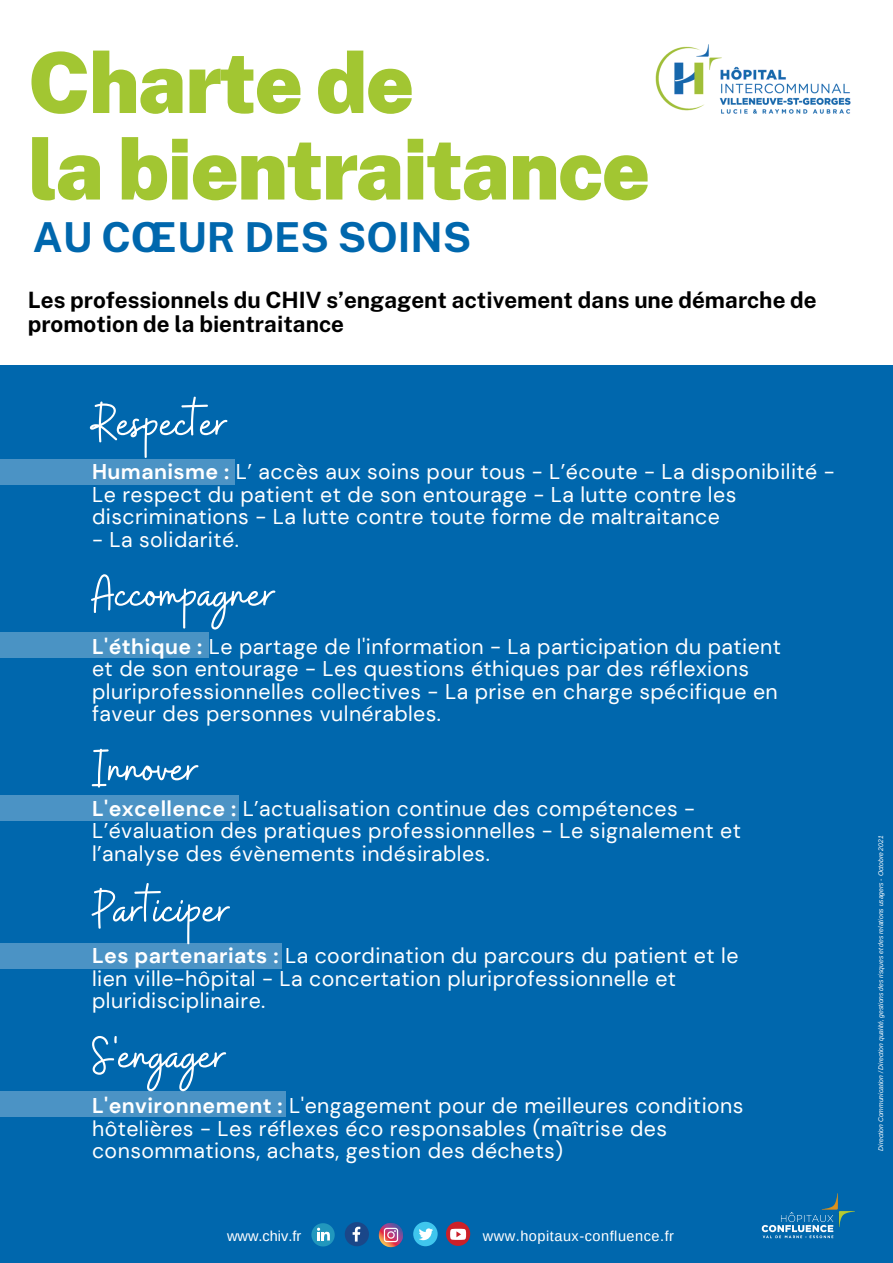
<style>
.page{position:relative;width:893px;height:1263px;background:#0067ad}
.page>*{position:absolute;margin:0;border:0;box-sizing:border-box;transform-origin:0 0}
.t1{font:900 84px "Public Sans";letter-spacing:-.02em;color:#a2c632}
.t2{font:54px "Buffalo";color:#fff}
.t3{font:700 41.25px "Public Sans";color:#0067ad}
.t4{font:700 22.5px/24.2px "Public Sans";color:#000}
.t5{font:21.3px/22.5px "DM Sans";letter-spacing:.02em;color:#fff}
.t6{font:14.48px "Arimo";letter-spacing:.035em;color:#fff}
.t7{font:14.48px "Arimo";color:#fff}
.t8{font:italic 6.75px "Arimo";color:#fff}
.s1{font-weight:700}
</style>
<div class="page">
<svg style="left:345px;top:1222px;width:24px;height:24px"></svg>
<svg style="left:311px;top:1223px;width:24px;height:23px"></svg>
<div style="left:446px;top:1221px;width:24px;height:25px;background:#cb2029;border-radius:50%"></div>
<svg style="left:450px;top:1229px;width:16px;height:11px"></svg>
<div style="left:413px;top:1222px;width:25px;height:24px;background:#3fc6ee;border-radius:50%"></div>
<svg style="left:419px;top:1228px;width:14px;height:12px"></svg>
<img style="left:378px;top:1222px;width:26px;height:26px">
<img style="left:761px;top:1193px;width:94px;height:46px">
<div style="left:0;top:0;width:893px;height:364px;background:#fff"></div>
<img style="left:655px;top:44px;width:196px;height:70px">
<div style="left:0;top:632px;width:208px;height:26px;background:#4a93c4"></div>
<div style="left:0;top:459px;width:234px;height:26px;background:#4b93c5"></div>
<div style="left:0;top:795px;width:239px;height:25px;background:#4b93c5"></div>
<div style="left:0;top:943px;width:281px;height:26px;background:#4b93c5"></div>
<div style="left:0;top:1091px;width:286px;height:26px;background:#4b93c5"></div>
<p class="t1" style="left:28px;top:33px;width:388px">Charte de</p>
<p class="t1" style="left:28px;top:120px;width:623px">la bientraitance</p>
<p class="t3" style="left:33px;top:213px;width:440px">AU CŒUR DES SOINS</p>
<p class="t4" style="left:28px;top:287px;width:790px">Les professionnels du CHIV s’engagent activement dans une démarche de promotion de la bientraitance</p>
<p class="t2" style="left:92px;top:388px;width:137px">Respecter</p>
<p class="t5" style="left:92px;top:461px;width:744px"><span class="s1">Humanisme :</span> L’ accès aux soins pour tous - L’écoute - La disponibilité -<br>Le respect du patient et de son entourage - La lutte contre les discriminations - La lutte contre toute forme de maltraitance</p>
<p class="t5" style="left:92px;top:528px;width:148px">- La solidarité.</p>
<p class="t2" style="left:92px;top:559px;width:185px">Accompagner</p>
<p class="t5" style="left:92px;top:635px;width:690px"><span class="s1">L'éthique :</span> Le partage de l'information - La participation du patient et de son entourage - Les questions éthiques par des réflexions pluriprofessionnelles collectives - La prise en charge spécifique en faveur des personnes vulnérables.</p>
<p class="t2" style="left:92px;top:733px;width:108px">Innover</p>
<p class="t5" style="left:92px;top:797px;width:650px"><span class="s1">L'excellence :</span> L’actualisation continue des compétences -<br>L’évaluation des pratiques professionnelles - Le signalement et l’analyse des évènements indésirables.</p>
<p class="t2" style="left:92px;top:875px;width:140px">Participer</p>
<p class="t5" style="left:92px;top:945px;width:648px"><span class="s1">Les partenariats :</span> La coordination du parcours du patient et le lien ville-hôpital - La concertation pluriprofessionnelle et pluridisciplinaire.</p>
<p class="t2" style="left:92px;top:1021px;width:136px">S'engager</p>
<p class="t5" style="left:92px;top:1095px;width:653px"><span class="s1">L'environnement :</span> L'engagement pour de meilleures conditions hôtelières - Les réflexes éco responsables (maîtrise des consommations, achats, gestion des déchets)</p>
<p class="t7" style="left:227px;top:1228px;width:76px">www.chiv.fr</p>
<p class="t6" style="left:483px;top:1228px;width:193px">www.hopitaux-confluence.fr</p>
<p class="t8" style="left:877px;top:1151px;width:317px;rotate:-90deg">Direction Communication / Direction qualité, gestions des risques et des relations usagers - Octobre 2021</p>
</div>
